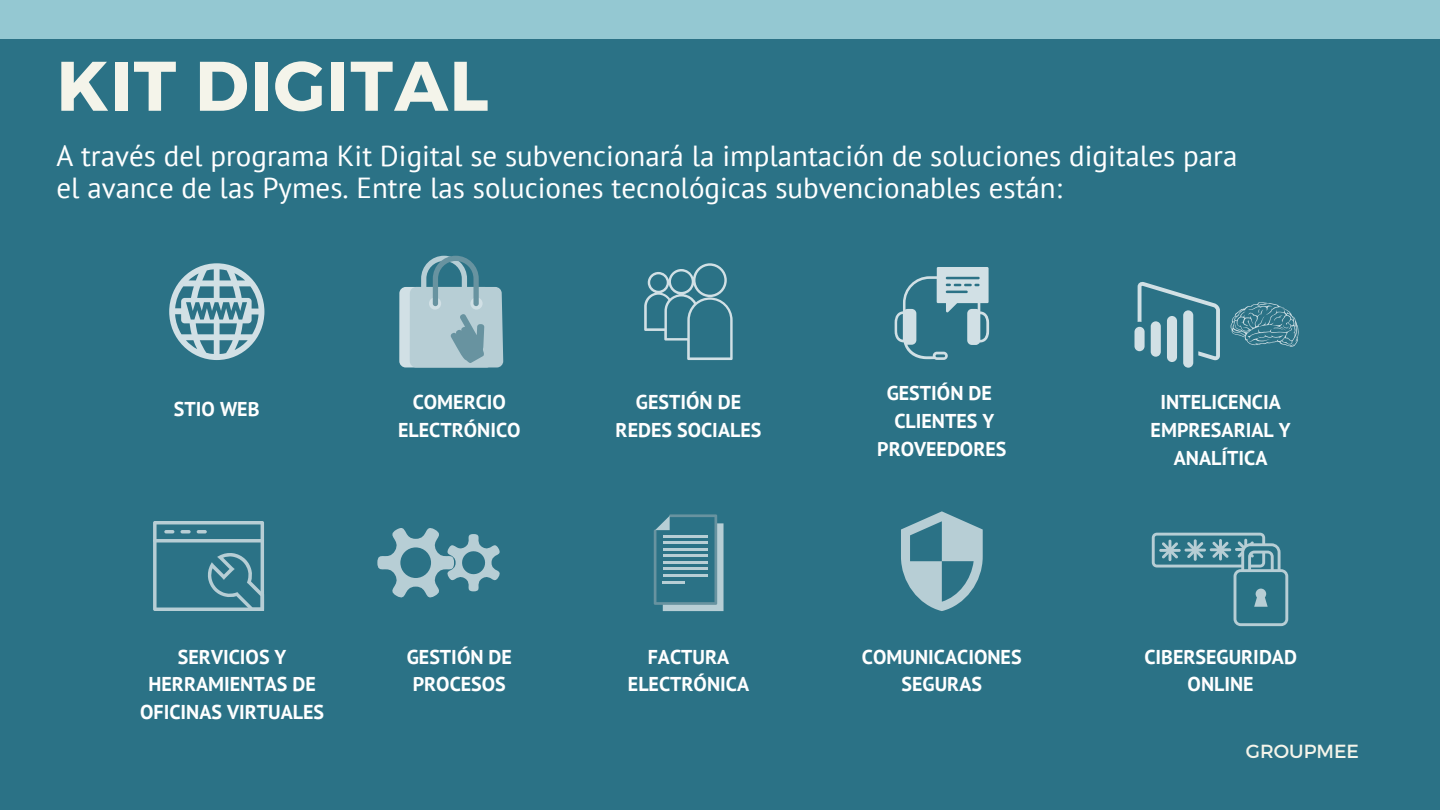
<style>
.page{position:relative;width:1440px;height:810px;background:#2b7286}
.page>*{position:absolute;margin:0;border:0;box-sizing:border-box;transform-origin:0 0}
.t1{font:700 70px "Montserrat";letter-spacing:.02em;color:#f4f4ea}
.t2{font:29px/32.2px "PT Sans";color:#fff}
.t3{font:700 20px/27.8px "PT Sans";color:#fff;text-align:center}
.t4{font:19px "Montserrat";color:#f4f4ea}
</style>
<div class="page">
<div style="left:0;top:0;width:1440px;height:39px;background:#94c8d2"></div>
<svg style="left:169px;top:263px;width:95px;height:97px"></svg>
<svg style="left:399px;top:256px;width:104px;height:111px"></svg>
<svg style="left:644px;top:263px;width:89px;height:97px"></svg>
<svg style="left:895px;top:267px;width:94px;height:93px"></svg>
<svg style="left:1135px;top:282px;width:85px;height:86px"></svg>
<svg style="left:1230px;top:302px;width:69px;height:45px"></svg>
<svg style="left:153px;top:521px;width:111px;height:90px"></svg>
<svg style="left:377px;top:528px;width:123px;height:70px"></svg>
<svg style="left:654px;top:514px;width:70px;height:97px"></svg>
<hr style="left:663px;top:535px;width:44px;height:3px;background:#b7ced5">
<hr style="left:663px;top:541px;width:44px;height:3px;background:#b7ced5">
<hr style="left:663px;top:548px;width:44px;height:3px;background:#b7ced5">
<hr style="left:663px;top:554px;width:44px;height:3px;background:#b7ced5">
<hr style="left:663px;top:561px;width:44px;height:3px;background:#b7ced5">
<hr style="left:663px;top:568px;width:44px;height:2px;background:#b7ced5">
<hr style="left:663px;top:574px;width:44px;height:3px;background:#b7ced5">
<hr style="left:663px;top:581px;width:22px;height:2px;background:#b7ced5">
<svg style="left:901px;top:511px;width:82px;height:100px"></svg>
<svg style="left:1152px;top:533px;width:136px;height:93px"></svg>
<h1 class="t1" style="left:56px;top:40px;width:434px">KIT DIGITAL</h1>
<h2 class="t2" style="left:56px;top:139px;width:1182px">A través del programa Kit Digital se subvencionará la implantación de soluciones digitales para el avance de las Pymes. Entre las soluciones tecnológicas subvencionables están:</h2>
<p class="t3" style="left:174px;top:395px;width:87px">STIO WEB</p>
<p class="t3" style="left:398px;top:388px;width:124px">COMERCIO<br>ELECTRÓNICO</p>
<p class="t3" style="left:616px;top:388px;width:147px">GESTIÓN DE<br>REDES SOCIALES</p>
<p class="t3" style="left:877px;top:379px;width:131px">GESTIÓN DE<br>CLIENTES Y<br>PROVEEDORES</p>
<p class="t3" style="left:1151px;top:388px;width:142px">INTELICENCIA<br>EMPRESARIAL Y<br>ANALÍTICA</p>
<p class="t3" style="left:140px;top:642px;width:186px">SERVICIOS Y<br>HERRAMIENTAS DE<br>OFICINAS VIRTUALES</p>
<p class="t3" style="left:407px;top:642px;width:107px">GESTIÓN DE<br>PROCESOS</p>
<p class="t3" style="left:628px;top:642px;width:123px">FACTURA<br>ELECTRÓNICA</p>
<p class="t3" style="left:862px;top:642px;width:161px">COMUNICACIONES<br>SEGURAS</p>
<p class="t3" style="left:1144px;top:642px;width:154px">CIBERSEGURIDAD<br>ONLINE</p>
<p class="t4" style="left:1246px;top:739px;width:115px">GROUPMEE</p>
</div>
